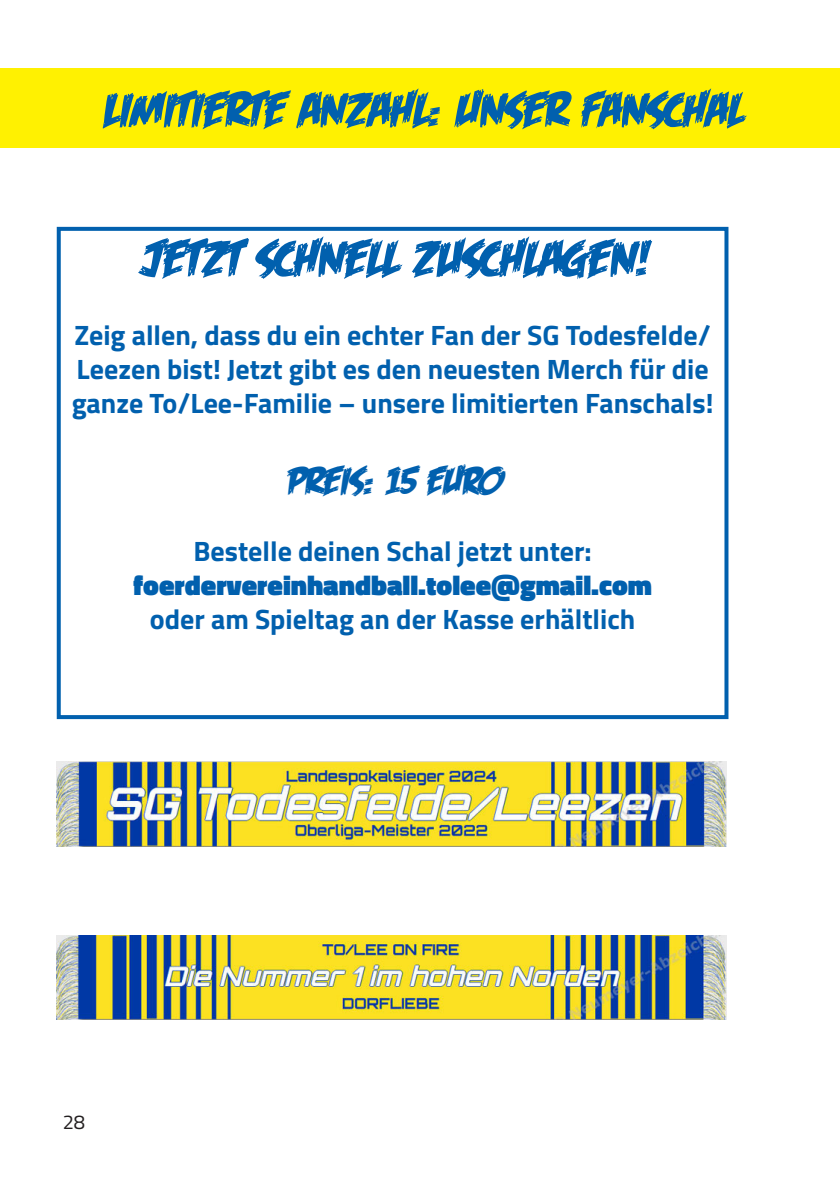
<style>
.page{position:relative;width:840px;height:1191px;background:#fff}
.page>*{position:absolute;margin:0;border:0;box-sizing:border-box;transform-origin:0 0}
.t1{font:52px "Feastof Flesh BB Italic";color:#0160ae}
.t2{font:50px "Feastof Flesh BB Italic";color:#0160ae}
.t3{font:40px "Feastof Flesh BB Italic";color:#0160ae}
.t4{font:700 28px/33.6px "Titillium Web";color:#0160ae}
.t5{font:900 28px/33.6px "Titillium Web";color:#0160ae;text-align:center}
.t6{font:20px "Titillium Web";color:#231f20}
.s1{font-weight:700}
</style>
<div class="page">
<div style="left:0;top:68px;width:839px;height:80px;background:#fff101"></div>
<img style="left:57px;top:935px;width:669px;height:84px">
<img style="left:57px;top:762px;width:669px;height:84px">
<div style="left:57px;top:227px;width:671px;height:492px;border:4px solid #0160ae"></div>
<p class="t2" style="left:100px;top:83px;width:641px">LIMITIERTE ANZAHL: UNSER FANSCHAL</p>
<p class="t1" style="left:139px;top:231px;width:507px">JETZT SCHNELL ZUSCHLAGEN!</p>
<p class="t4" style="left:72px;top:317px;width:643px">Zeig allen, dass du ein echter Fan der SG Todesfelde/<br>Leezen bist! Jetzt gibt es den neuesten Merch für die ganze To/Lee-Familie – unsere limitierten Fanschals!</p>
<p class="t3" style="left:285px;top:460px;width:216px">PREIS: 15 EURO</p>
<p class="t5" style="left:133px;top:535px;width:520px"><span class="s1">Bestelle deinen Schal jetzt unter: </span>foerdervereinhandball.tolee@gmail.com</p>
<p class="t4" style="left:150px;top:600px;width:487px">oder am Spieltag an der Kasse erhältlich</p>
<p class="t6" style="left:63px;top:1107px;width:24px">28</p>
</div>
